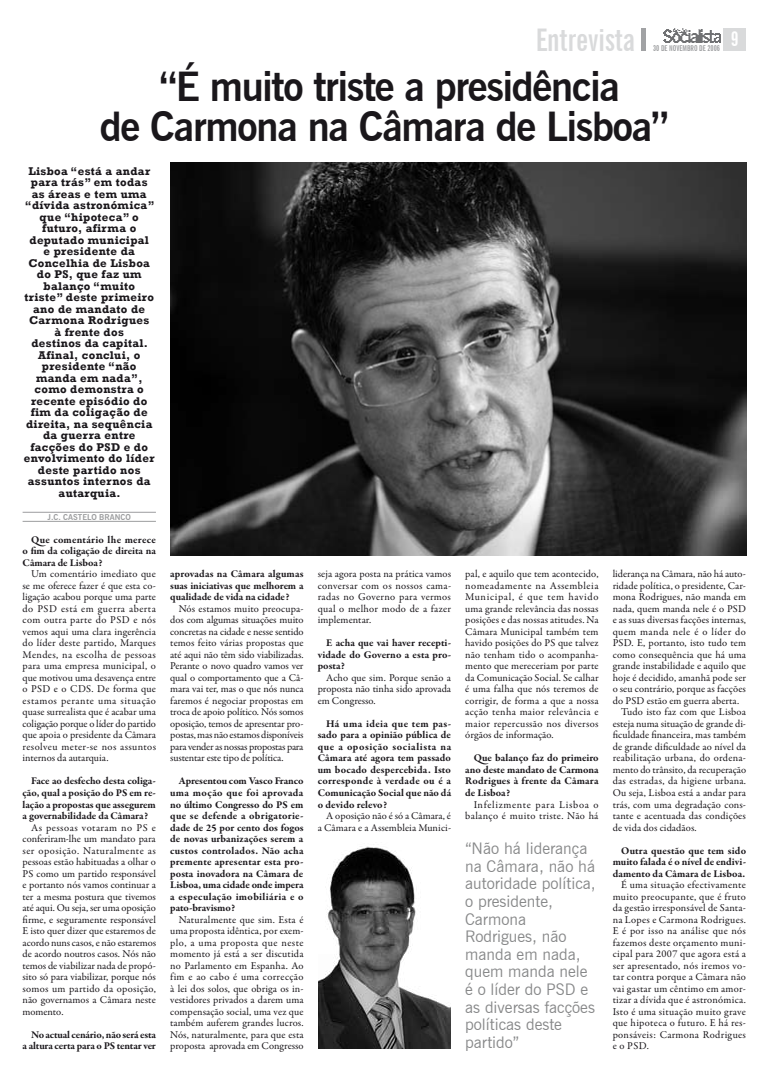
<style>
.page{position:relative;width:766px;height:1078px;background:#fff}
.page>*{position:absolute;margin:0;border:0;box-sizing:border-box;transform-origin:0 0}
.t1{font:700 40px/40px "News Gothic BT";letter-spacing:-.03em;color:#1a171b;text-align:center}
.t2{font:700 extra-condensed 31.2px "News Gothic BT";color:#d9dadb}
.t3{font:16px/17.6px "News Gothic BT";color:#878889}
.t4{font:700 11.5px/11.5px "Rockwell";letter-spacing:.03em;color:#1a171b;text-align:center}
.t5{font:10.5px/11.5px "Garamond Premr Pro";letter-spacing:.01em;color:#1a171b;text-align:justify}
.t6{font:700 10.5px/11.5px "Garamond Premr Pro";color:#1a171b;text-align:justify}
.t7{font:10.5px/11.5px "Garamond Premr Pro";letter-spacing:.055em;color:#1a171b;text-align:right}
.t8{font:10.5px "Garamond Premr Pro";letter-spacing:.04em;color:#1a171b}
.t9{font:700 extra-condensed 8px "News Gothic BT";color:#9c9d9f}
.t10{font:700 8px "News Gothic BT";color:#9c9d9f}
</style>
<div class="page">
<div style="left:723px;top:28px;width:22px;height:23px;background:#d9dadb"></div>
<img style="left:663px;top:28px;width:56px;height:14px">
<hr style="left:23px;top:512px;width:133px;height:1px;background:#9c9d9f">
<hr style="left:23px;top:521px;width:133px;height:1px;background:#9c9d9f">
<img style="left:318px;top:846px;width:132px;height:202px">
<img style="left:170px;top:163px;width:576px;height:392px">
<hr style="left:641px;top:28px;width:4px;height:23px;background:#a1a2a4">
<h2 class="t2" style="left:535px;top:21px;width:101px">Entrevista</h2>
<p class="t9" style="left:652px;top:43px;width:69px">30 DE NOVEMBRO DE 2006</p>
<h1 class="t1" style="left:100px;top:67px;width:570px">“É muito triste a presidência<br>de Carmona na Câmara de Lisboa”</h1>
<p class="t4" style="left:24px;top:165px;width:132px">Lisboa “está a andar para trás” em todas as áreas e tem uma “dívida astronómica” que “hipoteca” o futuro, afirma o deputado municipal<br>e presidente da<br>Concelhia de Lisboa do PS, que faz um balanço “muito triste” deste primeiro ano de mandato de<br>Carmona Rodrigues<br>à frente dos<br>destinos da capital.<br>Afinal, conclui, o presidente “não manda em nada”, como demonstra o recente episódio do fim da coligação de direita, na sequência da guerra entre facções do PSD e do envolvimento do líder deste partido nos assuntos internos da autarquia.</p>
<p class="t10" style="left:48px;top:512px;width:27px">J.c. caste</p>
<p class="t10" style="left:87px;top:512px;width:19px">lo bran</p>
<p class="t10" style="left:120px;top:512px;width:10px">co</p>
<p class="t6" style="left:23px;top:533px;width:135px;text-indent:9px">Que comentário lhe merece o fim da coligação de direita na Câmara de Lisboa?</p>
<p class="t5" style="left:23px;top:568px;width:135px;text-indent:9px">Um comentário imediato que se me oferece fazer é que esta co&shy;ligação acabou porque uma parte do PSD está em guerra aberta com outra parte do PSD e nós vemos aqui uma clara ingerência do líder deste partido, Marques Mendes, na escolha de pessoas para uma empresa municipal, o que motivou uma desavença entre o PSD e o CDS. De forma que estamos perante uma situação quase surrealista que é acabar uma coligação porque o líder do partido que apoia o presidente da Câmara resolveu meter-se nos assuntos internos da autarquia.</p>
<p class="t6" style="left:23px;top:775px;width:135px;text-indent:9px">Face ao desfecho desta coliga&shy;ção, qual a posição do PS em re&shy;lação a propostas que assegurem a governabilidade da Câmara?</p>
<p class="t5" style="left:23px;top:821px;width:135px;text-indent:9px">As pessoas votaram no PS e conferiram-lhe um mandato para ser oposição. Naturalmente as pessoas estão habituadas a olhar o PS como um partido responsável e portanto nós vamos continuar a ter a mesma postura que tivemos até aqui. Ou seja, ser uma oposição firme, e seguramente responsável E isto quer dizer que estaremos de acordo nuns casos, e não estaremos de acordo noutros casos. Nós não temos de viabilizar nada de propó&shy;sito só para viabilizar, porque nós somos um partido da oposição, não governamos a Câmara neste momento.</p>
<p class="t6" style="left:23px;top:1028px;width:135px;text-align:right">No actual cenário, não será esta<br>a altura certa para o PS tentar ver</p>
<p class="t5" style="left:465px;top:568px;width:135px">pal, e aquilo que tem acontecido, nomeadamente na Assembleia Municipal, é que tem havido uma grande relevância das nossas posições e das nossas atitudes. Na Câmara Municipal também tem havido posições do PS que talvez não tenham tido o acompanha&shy;mento que mereceriam por parte da Comunicação Social. Se calhar é uma falha que nós teremos de corrigir, de forma a que a nossa acção tenha maior relevância e maior repercussão nos diversos órgãos de informação.</p>
<p class="t6" style="left:465px;top:752px;width:135px;text-indent:9px">Que balanço faz do primeiro ano deste mandato de Carmona Rodrigues à frente da Câmara de Lisboa?</p>
<p class="t7" style="left:465px;top:798px;width:135px">Infelizmente para Lisboa o balanço é muito triste. Não há</p>
<p class="t5" style="left:612px;top:568px;width:135px">liderança na Câmara, não há auto-</p>
<p class="t5" style="left:612px;top:580px;width:135px">ridade política, o presidente, Car-</p>
<p class="t5" style="left:612px;top:591px;width:135px">mona Rodrigues, não manda em</p>
<p class="t5" style="left:612px;top:603px;width:135px">nada, quem manda nele é o PSD</p>
<p class="t5" style="left:612px;top:614px;width:135px">e as suas diversas facções internas,</p>
<p class="t8" style="left:612px;top:625px;width:135px">quem manda nele é o líder do</p>
<p class="t5" style="left:612px;top:637px;width:135px">PSD. E, portanto, isto tudo tem</p>
<p class="t5" style="left:612px;top:649px;width:135px">como consequência que há uma</p>
<p class="t5" style="left:612px;top:660px;width:135px">grande instabilidade e aquilo que</p>
<p class="t5" style="left:612px;top:672px;width:135px">hoje é decidido, amanhã pode ser</p>
<p class="t5" style="left:612px;top:683px;width:135px">o seu contrário, porque as facções</p>
<p class="t5" style="left:612px;top:695px;width:128px">do PSD estão em guerra aberta.</p>
<p class="t5" style="left:621px;top:706px;width:126px">Tudo isto faz com que Lisboa</p>
<p class="t5" style="left:612px;top:718px;width:135px">esteja numa situação de grande di-</p>
<p class="t5" style="left:612px;top:729px;width:135px">ficuldade financeira, mas também</p>
<p class="t5" style="left:612px;top:741px;width:135px">de grande dificuldade ao nível da</p>
<p class="t5" style="left:612px;top:752px;width:135px">reabilitação urbana, do ordena-</p>
<p class="t5" style="left:612px;top:764px;width:135px">mento do trânsito, da recuperação</p>
<p class="t5" style="left:612px;top:775px;width:135px">das estradas, da higiene urbana.</p>
<p class="t5" style="left:612px;top:787px;width:135px">Ou seja, Lisboa está a andar para</p>
<p class="t5" style="left:612px;top:798px;width:135px">trás, com uma degradação cons-</p>
<p class="t5" style="left:612px;top:810px;width:135px">tante e acentuada das condições</p>
<p class="t5" style="left:612px;top:821px;width:85px">de vida dos cidadãos.</p>
<p class="t6" style="left:612px;top:844px;width:135px;text-indent:9px">Outra questão que tem sido muito falada é o nível de endivi&shy;damento da Câmara de Lisboa.</p>
<p class="t5" style="left:612px;top:879px;width:135px;text-indent:9px">É uma situação efectivamente muito preocupante, que é fruto da gestão irresponsável de Santa&shy;na Lopes e Carmona Rodrigues.<br>E é por isso na análise que nós fazemos deste orçamento muni&shy;cipal para 2007 que agora está a ser apresentado, nós iremos vo&shy;tar contra porque a Câmara não vai gastar um cêntimo em amor&shy;tizar a dívida que é astronómica.<br>Isto é uma situação muito grave que hipoteca o futuro. E há res&shy;ponsáveis: Carmona Rodrigues e o PSD.</p>
<p class="t6" style="left:170px;top:568px;width:135px">aprovadas na Câmara algumas suas iniciativas que melhorem a qualidade de vida na cidade?</p>
<p class="t5" style="left:170px;top:603px;width:135px;text-indent:9px">Nós estamos muito preocupa&shy;dos com algumas situações muito concretas na cidade e nesse sentido temos feito várias propostas que até aqui não têm sido viabilizadas.<br>Perante o novo quadro vamos ver qual o comportamento que a Câ&shy;mara vai ter, mas o que nós nunca faremos é negociar propostas em troca de apoio político. Nós somos oposição, temos de apresentar pro&shy;postas, mas não estamos disponíveis para vender as nossas propostas para sustentar este tipo de política.</p>
<p class="t6" style="left:170px;top:775px;width:135px;text-indent:9px">Apresentou com Vasco Franco uma moção que foi aprovada no último Congresso do PS em que se defende a obrigatorie&shy;dade de 25 por cento dos fogos de novas urbanizações serem a custos controlados. Não acha premente apresentar esta pro&shy;posta inovadora na Câmara de Lisboa, uma cidade onde impera a especulação imobiliária e o pato-bravismo?</p>
<p class="t5" style="left:170px;top:913px;width:135px;text-indent:9px">Naturalmente que sim. Esta é uma proposta idêntica, por exem&shy;plo, a uma proposta que neste momento já está a ser discutida no Parlamento em Espanha. Ao fim e ao cabo é uma correcção à lei dos solos, que obriga os in&shy;vestidores privados a darem uma compensação social, uma vez que também auferem grandes lucros.<br>Nós, naturalmente, para que esta proposta aprovada em Congresso</p>
<p class="t5" style="left:317px;top:568px;width:135px">seja agora posta na prática vamos conversar com os nossos cama&shy;radas no Governo para vermos qual o melhor modo de a fazer implementar.</p>
<p class="t6" style="left:317px;top:637px;width:135px;text-indent:9px">E acha que vai haver recepti&shy;vidade do Governo a esta pro&shy;posta?</p>
<p class="t5" style="left:317px;top:672px;width:135px;text-indent:9px">Acho que sim. Porque senão a proposta não tinha sido aprovada em Congresso.</p>
<p class="t6" style="left:317px;top:717px;width:135px;text-indent:9px">Há uma ideia que tem pas&shy;sado para a opinião pública de que a oposição socialista na Câmara até agora tem passado um bocado despercebida. Isto corresponde à verdade ou é a Comunicação Social que não dá o devido relevo?</p>
<p class="t5" style="left:317px;top:810px;width:135px;text-align:right">A oposição não é só a Câmara, é<br>a Câmara e a Assembleia Munici-</p>
<h3 class="t3" style="left:465px;top:839px;width:132px">“Não há liderança na Câmara, não há autoridade política, o presidente,<br>Carmona<br>Rodrigues, não manda em nada, quem manda nele é o líder do PSD e as diversas facções políticas deste partido”</h3>
</div>
